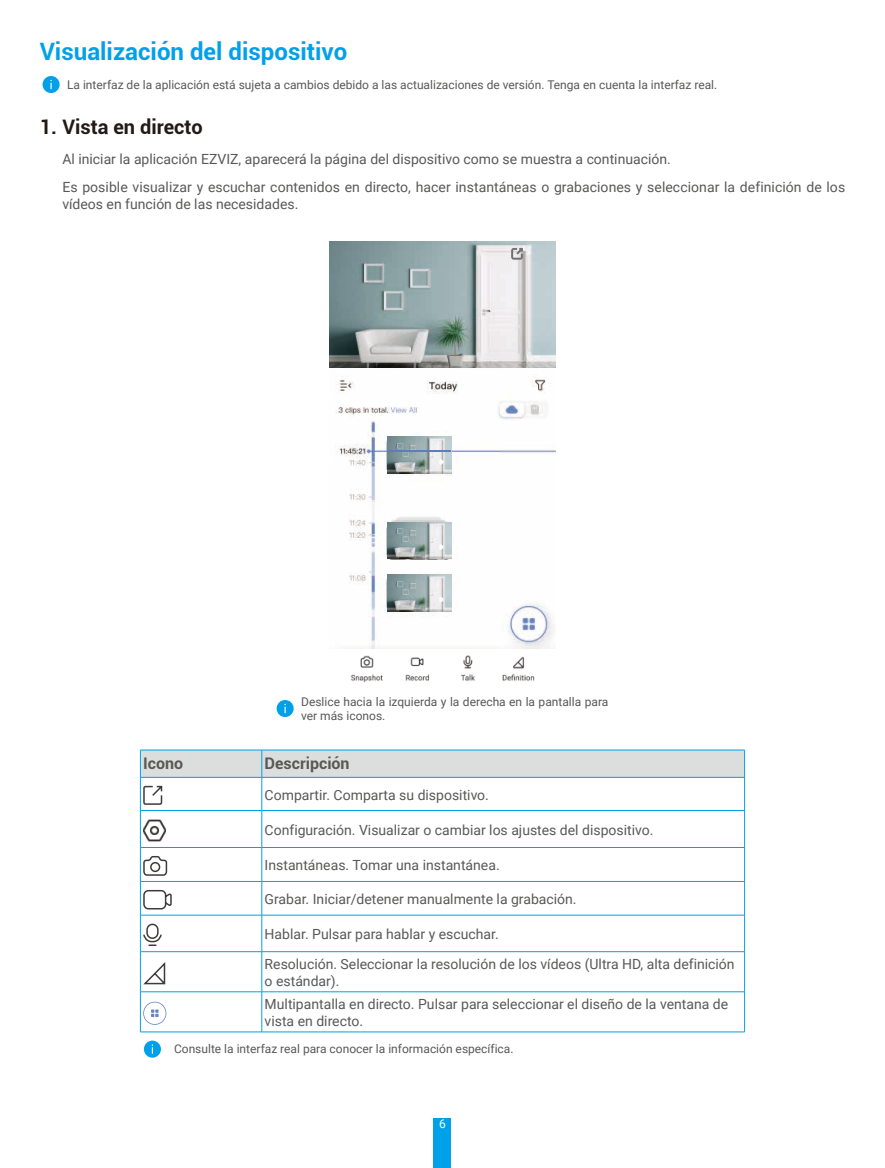
<style>
.page{position:relative;width:885px;height:1168px;background:#fff}
.page>*{position:absolute;margin:0;border:0;box-sizing:border-box;transform-origin:0 0}
.t1{font:700 24px "Roboto";color:#00a1e9}
.t2{font:700 20px "Roboto";color:#231916}
.t3{font:700 16px "Roboto";color:#595857}
.t4{font:14px/28.2px "Roboto";color:#595857}
.t5{font:12px/14.4px "Roboto";color:#595857}
.t6{font:12px "Roboto";color:#fff}
</style>
<div class="page">
<div style="left:434px;top:1118px;width:17px;height:50px;background:#00a1e9"></div>
<div style="left:43px;top:76px;width:17px;height:17px;background:#00a1e9;border-radius:50%"></div>
<svg style="left:50px;top:80px;width:2px;height:9px"></svg>
<img style="left:330px;top:367px;width:225px;height:282px">
<img style="left:387px;top:522px;width:64px;height:36px">
<svg style="left:439px;top:544px;width:5px;height:6px"></svg>
<img style="left:387px;top:437px;width:64px;height:37px">
<svg style="left:439px;top:459px;width:5px;height:6px"></svg>
<img style="left:387px;top:574px;width:64px;height:37px">
<svg style="left:439px;top:596px;width:5px;height:7px"></svg>
<hr style="left:387px;top:450px;width:64px;height:2px;background:#5e7eb9">
<img style="left:329px;top:242px;width:226px;height:125px">
<svg style="left:511px;top:248px;width:12px;height:12px"></svg>
<img style="left:350px;top:655px;width:185px;height:27px">
<div style="left:276px;top:700px;width:17px;height:17px;background:#00a1e9;border-radius:50%"></div>
<svg style="left:284px;top:704px;width:2px;height:9px"></svg>
<svg style="left:140px;top:750px;width:605px;height:27px;background:#d5dbdd"></svg>
<hr style="left:140px;top:777px;width:122px;height:1px;background:#00a1e9">
<hr style="left:140px;top:777px;width:1px;height:33px;background:#00a1e9">
<hr style="left:262px;top:777px;width:482px;height:1px;background:#00a1e9">
<hr style="left:261px;top:777px;width:1px;height:33px;background:#00a1e9">
<hr style="left:744px;top:777px;width:1px;height:33px;background:#00a1e9">
<hr style="left:140px;top:810px;width:122px;height:1px;background:#00a1e9">
<hr style="left:140px;top:811px;width:1px;height:36px;background:#00a1e9">
<hr style="left:262px;top:810px;width:482px;height:1px;background:#00a1e9">
<hr style="left:261px;top:811px;width:1px;height:36px;background:#00a1e9">
<hr style="left:744px;top:811px;width:1px;height:36px;background:#00a1e9">
<hr style="left:140px;top:847px;width:122px;height:1px;background:#00a1e9">
<hr style="left:140px;top:848px;width:1px;height:33px;background:#00a1e9">
<hr style="left:262px;top:847px;width:482px;height:1px;background:#00a1e9">
<hr style="left:261px;top:848px;width:1px;height:33px;background:#00a1e9">
<hr style="left:744px;top:848px;width:1px;height:33px;background:#00a1e9">
<hr style="left:140px;top:881px;width:122px;height:1px;background:#00a1e9">
<hr style="left:140px;top:882px;width:1px;height:33px;background:#00a1e9">
<hr style="left:262px;top:881px;width:482px;height:1px;background:#00a1e9">
<hr style="left:261px;top:882px;width:1px;height:33px;background:#00a1e9">
<hr style="left:744px;top:882px;width:1px;height:33px;background:#00a1e9">
<hr style="left:140px;top:915px;width:122px;height:1px;background:#00a1e9">
<hr style="left:140px;top:915px;width:1px;height:36px;background:#00a1e9">
<hr style="left:262px;top:915px;width:482px;height:1px;background:#00a1e9">
<hr style="left:261px;top:915px;width:1px;height:36px;background:#00a1e9">
<hr style="left:744px;top:915px;width:1px;height:36px;background:#00a1e9">
<hr style="left:140px;top:951px;width:122px;height:1px;background:#00a1e9">
<hr style="left:140px;top:952px;width:1px;height:40px;background:#00a1e9">
<hr style="left:262px;top:951px;width:482px;height:1px;background:#00a1e9">
<hr style="left:261px;top:952px;width:1px;height:40px;background:#00a1e9">
<hr style="left:744px;top:952px;width:1px;height:40px;background:#00a1e9">
<hr style="left:140px;top:991px;width:122px;height:1px;background:#00a1e9">
<hr style="left:140px;top:992px;width:1px;height:40px;background:#00a1e9">
<hr style="left:262px;top:991px;width:482px;height:1px;background:#00a1e9">
<hr style="left:261px;top:992px;width:1px;height:40px;background:#00a1e9">
<hr style="left:744px;top:992px;width:1px;height:40px;background:#00a1e9">
<hr style="left:140px;top:1031px;width:122px;height:1px;background:#00a1e9">
<hr style="left:262px;top:1031px;width:482px;height:1px;background:#00a1e9">
<svg style="left:143px;top:785px;width:20px;height:20px"></svg>
<img style="left:143px;top:819px;width:22px;height:23px">
<svg style="left:143px;top:856px;width:25px;height:20px"></svg>
<svg style="left:143px;top:889px;width:29px;height:21px"></svg>
<div style="left:146px;top:924px;width:13px;height:15px;border:2px solid #3f3b3a;border-radius:5px"></div>
<svg style="left:143px;top:934px;width:19px;height:12px"></svg>
<svg style="left:143px;top:962px;width:23px;height:23px"></svg>
<svg style="left:143px;top:1002px;width:23px;height:23px"></svg>
<div style="left:144px;top:1002px;width:21px;height:22px;background:#fff;border-radius:50%"></div>
<svg style="left:151px;top:1009px;width:7px;height:8px"></svg>
<svg style="left:144px;top:1041px;width:17px;height:17px"></svg>
<h1 class="t1" style="left:40px;top:35px;width:309px">Visualización del dispositivo</h1>
<p class="t5" style="left:67px;top:77px;width:651px">La interfaz de la aplicación está sujeta a cambios debido a las actualizaciones de versión. Tenga en cuenta la interfaz real.</p>
<h2 class="t2" style="left:40px;top:113px;width:164px">1. Vista en directo</h2>
<p class="t4" style="left:62px;top:144px;width:784px">Al iniciar la aplicación EZVIZ, aparecerá la página del dispositivo como se muestra a continuación.<br>Es posible visualizar y escuchar contenidos en directo, hacer instantáneas o grabaciones y seleccionar la definición de los</p>
<p class="t4" style="left:62px;top:189px;width:237px">vídeos en función de las necesidades.</p>
<p class="t5" style="left:301px;top:694px;width:309px">Deslice hacia la izquierda y la derecha en la pantalla para ver más iconos.</p>
<p class="t3" style="left:143px;top:752px;width:42px">Icono</p>
<p class="t3" style="left:264px;top:752px;width:86px">Descripción</p>
<p class="t4" style="left:264px;top:780px;width:226px">Compartir. Comparta su dispositivo.</p>
<p class="t4" style="left:264px;top:815px;width:390px">Configuración. Visualizar o cambiar los ajustes del dispositivo.</p>
<p class="t4" style="left:264px;top:851px;width:236px">Instantáneas. Tomar una instantánea.</p>
<p class="t4" style="left:264px;top:885px;width:313px">Grabar. Iniciar/detener manualmente la grabación.</p>
<p class="t4" style="left:264px;top:919px;width:471px;line-height:30px">Hablar. Pulsar para hablar y escuchar.<br>Resolución. Seleccionar la resolución de los vídeos (Ultra HD, alta definición</p>
<p class="t4" style="left:264px;top:969px;width:465px;line-height:23.4px">o estándar).<br>Multipantalla en directo. Pulsar para seleccionar el diseño de la ventana de</p>
<p class="t4" style="left:264px;top:1007px;width:100px">vista en directo.</p>
<p class="t5" style="left:174px;top:1041px;width:341px">Consulte la interfaz real para conocer la información específica.</p>
<p class="t6" style="left:439px;top:1116px;width:8px">6</p>
</div>
